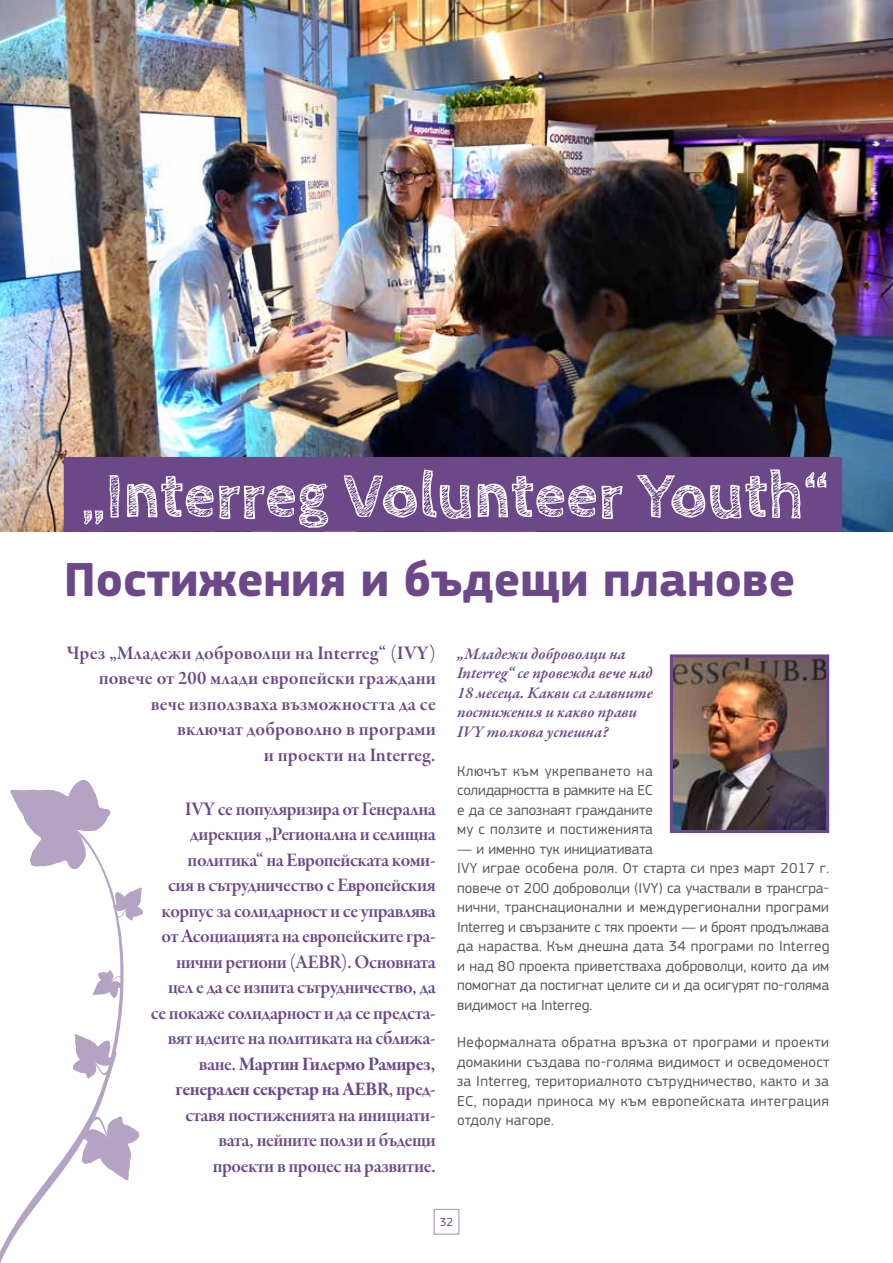
<style>
.page{position:relative;width:893px;height:1263px;background:#fff}
.page>*{position:absolute;margin:0;border:0;box-sizing:border-box;transform-origin:0 0}
.t1{font:700 64.65px "Cabin Sketch";color:#fff}
.t2{font:700 49.5px "EC Square Sans Pro";color:#6c4889}
.t3{font:19.5px/25.5px "Garamond Premr Pro Smbd Subh";letter-spacing:-.02em;color:#6c4889;text-align:right}
.t4{font:19.5px/25.5px "Garamond Premr Pro Smbd Subh";letter-spacing:.01em;color:#6c4889;text-align:right}
.t5{font:19.5px/25.5px "Garamond Premr Pro Bd Subh";letter-spacing:-.02em;color:#6c4889;text-align:right}
.t6{font:italic 600 16.5px/19.5px "Garamond Premr Pro";color:#6c4889}
.t7{font:15px/19.5px "EC Square Sans Pro";letter-spacing:.01em;color:#575756;text-align:justify}
.t8{font:12px "EC Square Sans Pro";color:#6c4889}
.s1{font-size:59.55px}
.s2{font-family:"Garamond Premr Pro Smbd Subh"}
</style>
<div class="page">
<img style="left:0;top:0;width:893px;height:531px">
<svg style="left:135px;top:888px;width:8px;height:29px"></svg>
<svg style="left:0;top:870px;width:135px;height:393px"></svg>
<svg style="left:82px;top:1116px;width:58px;height:64px"></svg>
<svg style="left:11px;top:780px;width:100px;height:90px"></svg>
<svg style="left:72px;top:1034px;width:41px;height:44px"></svg>
<div style="left:434px;top:1209px;width:25px;height:25px;border:1px solid #a38db7"></div>
<div style="left:64px;top:457px;width:778px;height:75px;background:#6c4889"></div>
<img style="left:674px;top:658px;width:151px;height:171px">
<div style="left:670px;top:654px;width:159px;height:179px;border:3px solid #6c4889"></div>
<h1 class="t1" style="left:81px;top:459px;width:749px"><span class="s1">„</span>Interreg Volunteer Youth“</h1>
<h2 class="t2" style="left:64px;top:550px;width:733px">Постижения и бъдещи планове</h2>
<h3 class="t4" style="left:67px;top:640px;width:370px">Чрез „Младежи доброволци на Interreg“ (IVY) повече от 200 млади европейски граждани вече използваха възможността да се<br>включат доброволно в програми<br>и проекти на Interreg.</h3>
<p class="t3" style="left:151px;top:796px;width:286px">IVY се популяризира от Генерална дирекция „Регионална и селищна политика“ на Европейската коми-<br>сия в сътрудничество с Европейския корпус за солидарност и се управлява от Асоциацията на европейските гра&shy;нични региони (AEBR). Основната цел е да се изпита сътрудничество, да се покаже солидарност и да се предста&shy;вят идеите на политиката на сближа-</p>
<h3 class="t5" style="left:176px;top:1051px;width:262px"><span class="s2">ване.</span> Мартин Гилермо Рамирез, генерален секретар на AEBR<span class="s2">, пред-</span></h3>
<h3 class="t3" style="left:213px;top:1102px;width:225px;text-align:justify;text-indent:-27px">ставя постиженията на инициати&shy;вата, нейните ползи и бъдещи проекти в процес на развитие.</h3>
<p class="t6" style="left:457px;top:645px;width:197px">„Младежи доброволци на<br>Interreg“ се провежда вече над<br>18 месеца. Какви са главните постижения и какво прави<br>IVY толкова успешна?</p>
<p class="t7" style="left:457px;top:761px;width:197px">Ключът към укрепването на солидарността в рамките на ЕС е да се запознаят гражданите му с ползите и постиженията</p>
<p class="t7" style="left:457px;top:839px;width:374px;text-align:left">— и именно тук инициативата<br>IVY играе особена роля. От старта си през март 2017 г. повече от 200 доброволци (IVY) са участвали в трансгра&shy;нични, транснационални и междурегионални програми Interreg и свързаните с тях проекти — и броят продължава да нараства. Към днешна дата 34 програми по Interreg и над 80 проекта приветстваха доброволци, които да им помогнат да постигнат целите си и да осигурят по-голяма видимост на Interreg.</p>
<p class="t7" style="left:457px;top:1032px;width:374px">Неформалната обратна връзка от програми и проекти домакини създава по-голяма видимост и осведоменост за Interreg, териториалното сътрудничество, както и за ЕС, поради приноса му към европейската интеграция отдолу нагоре.</p>
<p class="t8" style="left:440px;top:1215px;width:15px">32</p>
</div>
